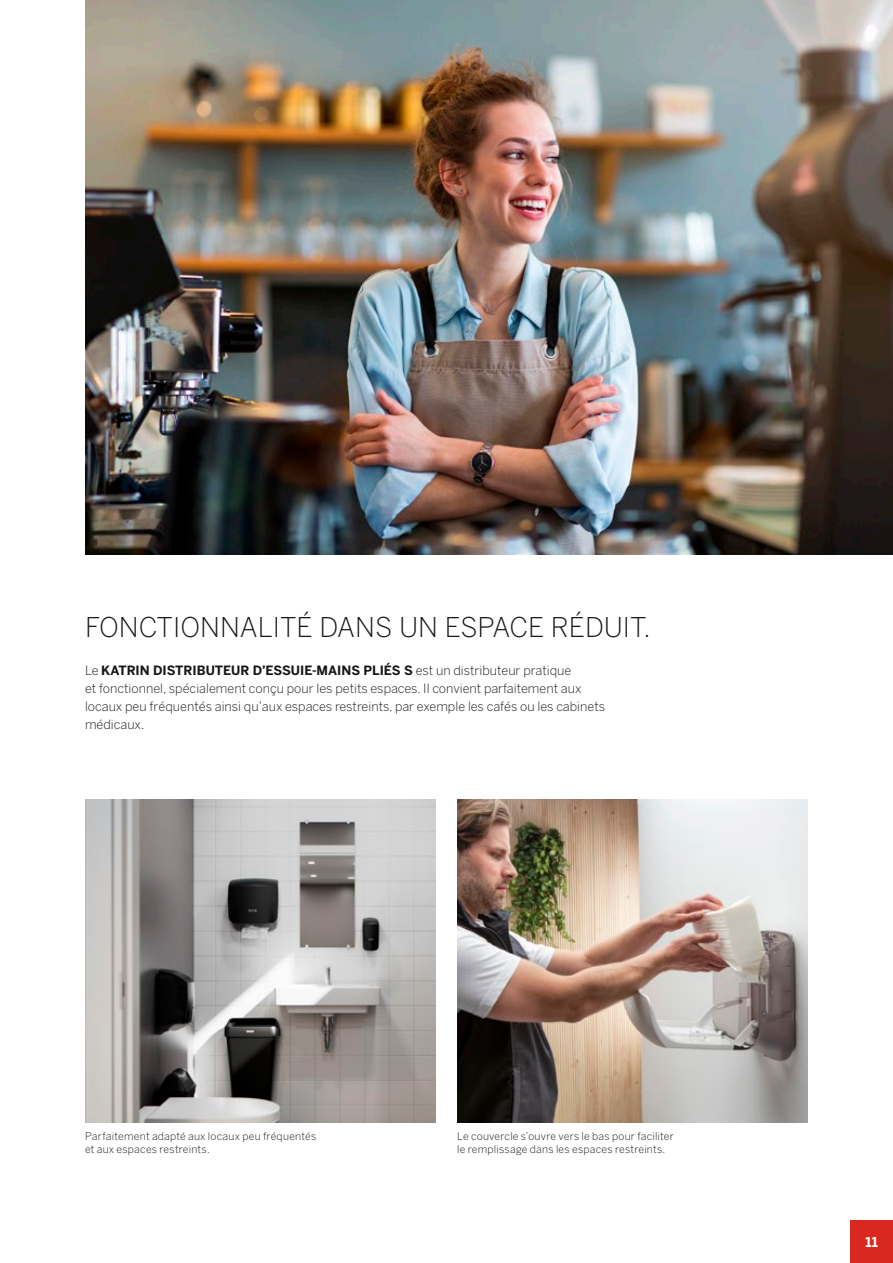
<style>
.page{position:relative;width:893px;height:1263px;background:#fff}
.page>*{position:absolute;margin:0;border:0;box-sizing:border-box;transform-origin:0 0}
.t1{font:300 27px "Benton Sans";color:#151616}
.t2{font:700 13.5px "Benton Sans";color:#fff}
.t3{font:300 12.75px/18px "Benton Sans";color:#151616}
.t4{font:300 10.5px/13.5px "Benton Sans";letter-spacing:.02em;color:#151616}
.s1{font-weight:700}
</style>
<div class="page">
<img style="left:85px;top:0;width:808px;height:555px">
<img style="left:85px;top:799px;width:351px;height:324px">
<img style="left:457px;top:799px;width:351px;height:324px">
<div style="left:850px;top:1220px;width:43px;height:43px;background:#da2820"></div>
<h1 class="t1" style="left:85px;top:611px;width:567px">FONCTIONNALITÉ DANS UN ESPACE RÉDUIT.</h1>
<p class="t3" style="left:85px;top:661px;width:521px">Le <span class="s1">KATRIN DISTRIBUTEUR D’ESSUIE-MAINS PLIÉS S</span> est un distributeur pratique<br>et fonctionnel, spécialement conçu pour les petits espaces. Il convient parfaitement aux locaux peu fréquentés ainsi qu’aux espaces restreints, par exemple les cafés ou les cabinets médicaux.</p>
<p class="t4" style="left:85px;top:1129px;width:233px">Parfaitement adapté aux locaux peu fréquentés et aux espaces restreints.</p>
<p class="t4" style="left:457px;top:1129px;width:218px">Le couvercle s’ouvre vers le bas pour faciliter le remplissage dans les espaces restreints.</p>
<p class="t2" style="left:865px;top:1234px;width:14px">11</p>
</div>
